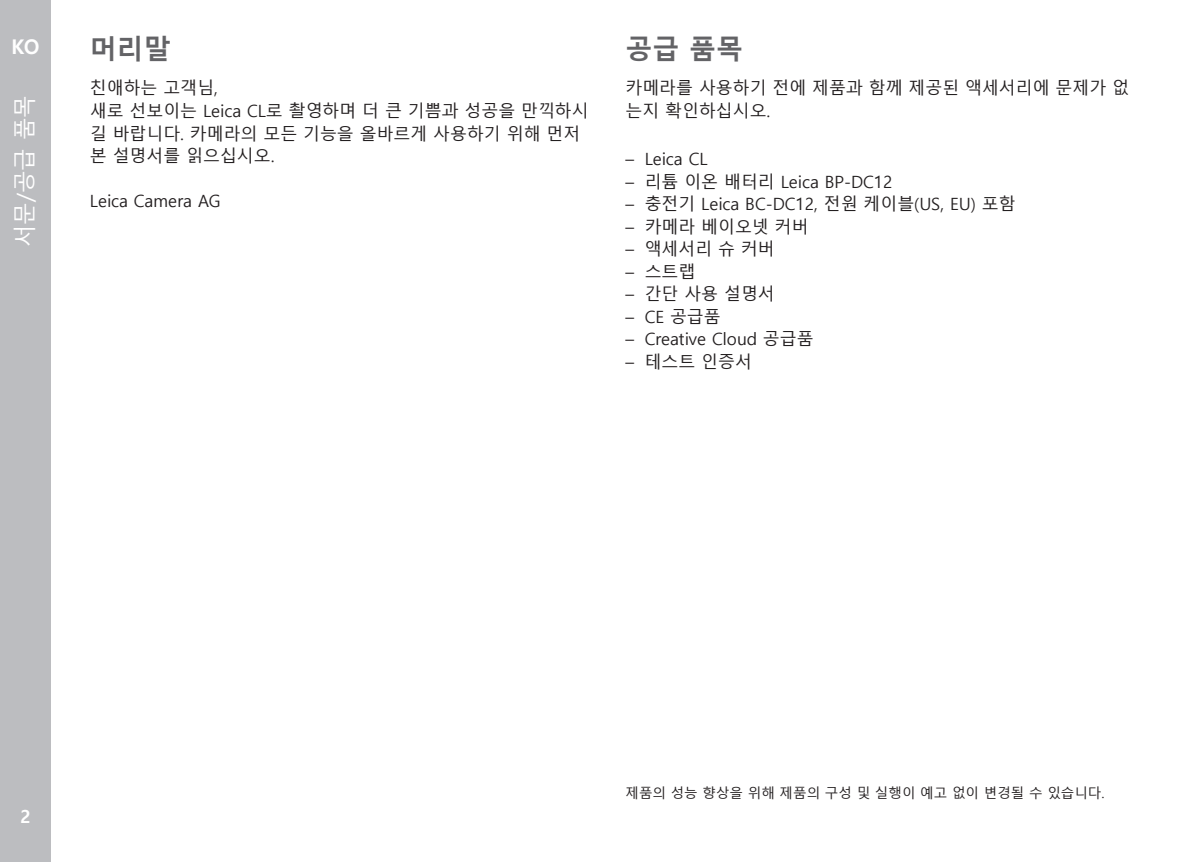
<style>
.page{position:relative;width:1200px;height:862px;background:#fff}
.page>*{position:absolute;margin:0;border:0;box-sizing:border-box;transform-origin:0 0}
.Heading____Chapter{font:700 27px "Malgun Gothic";color:#636366}
.t1{font:22.5px "Malgun Gothic";color:#fff}
.t2{font:700 20.25px "Malgun Gothic";color:#fff}
.t3{font:700 18px "Malgun Gothic";color:#fff}
.Text____Body_Text{font:16.88px/22.5px "Malgun Gothic";color:#231f20}
.Text____Footnote{font:13.5px "Malgun Gothic";color:#231f20}
</style>
<div class="page">
<div style="left:0;top:0;width:51px;height:861px;background:#bcbdc0"></div>
<p class="t2" style="left:11px;top:34px;width:30px">KO</p>
<p class="t1" style="left:12px;top:247px;width:153px;rotate:-90deg">서문/공급 품목</p>
<p class="Heading____Chapter" style="left:90px;top:33px;width:82px">머리말</p>
<p class="Text____Body_Text" style="left:90px;top:77px;width:129px">친애하는 고객님,</p>
<p class="Text____Body_Text" style="left:90px;top:100px;width:500px">새로 선보이는 Leica CL로 촬영하며 더 큰 기쁨과 성공을 만끽하시 길 바랍니다. 카메라의 모든 기능을 올바르게 사용하기 위해 먼저 본 설명서를 읽으십시오.</p>
<p class="Text____Body_Text" style="left:90px;top:190px;width:132px">Leica Camera AG</p>
<p class="Heading____Chapter" style="left:625px;top:33px;width:119px">공급 품목</p>
<p class="Text____Body_Text" style="left:625px;top:77px;width:505px">카메라를 사용하기 전에 제품과 함께 제공된 액세서리에 문제가 없 는지 확인하십시오.</p>
<p class="Text____Body_Text" style="left:625px;top:148px;width:83px">– Leica CL</p>
<p class="Text____Body_Text" style="left:625px;top:171px;width:268px">– 리튬 이온 배터리 Leica BP-DC12</p>
<p class="Text____Body_Text" style="left:625px;top:193px;width:391px">– 충전기 Leica BC-DC12, 전원 케이블(US, EU) 포함</p>
<p class="Text____Body_Text" style="left:625px;top:216px;width:184px">– 카메라 베이오넷 커버</p>
<p class="Text____Body_Text" style="left:625px;top:238px;width:151px">– 액세서리 슈 커버</p>
<p class="Text____Body_Text" style="left:625px;top:261px;width:71px">– 스트랩</p>
<p class="Text____Body_Text" style="left:625px;top:283px;width:151px">– 간단 사용 설명서</p>
<p class="Text____Body_Text" style="left:625px;top:306px;width:97px">– CE 공급품</p>
<p class="Text____Body_Text" style="left:625px;top:328px;width:189px">– Creative Cloud 공급품</p>
<p class="Text____Body_Text" style="left:625px;top:351px;width:128px">– 테스트 인증서</p>
<p class="t3" style="left:20px;top:805px;width:12px">2</p>
<p class="Text____Footnote" style="left:625px;top:784px;width:480px">제품의 성능 향상을 위해 제품의 구성 및 실행이 예고 없이 변경될 수 있습니다.</p>
</div>
